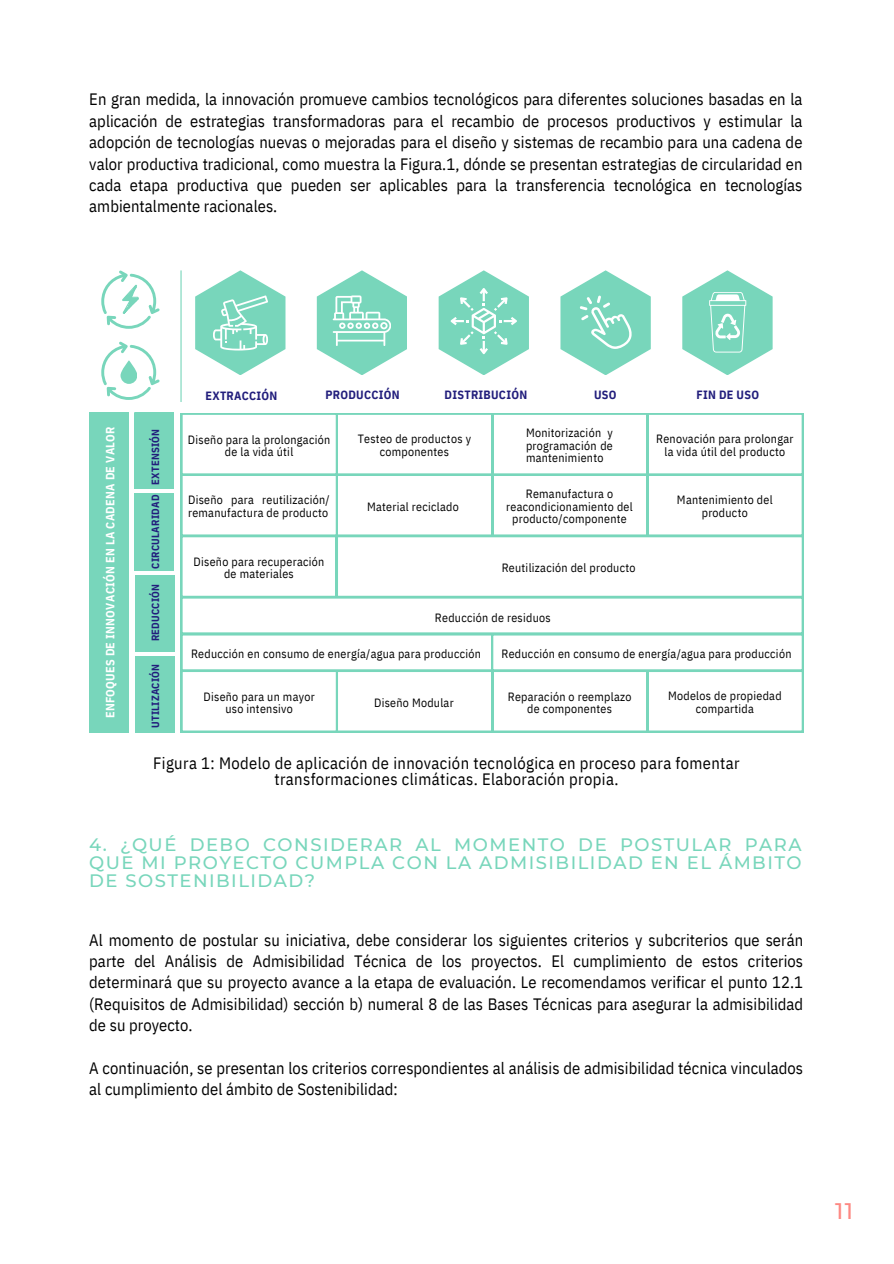
<style>
.page{position:relative;width:894px;height:1264px;background:#fff}
.page>*{position:absolute;margin:0;border:0;box-sizing:border-box;transform-origin:0 0}
.t1{font:500 22.5px "Montserrat";color:#fd8983}
.t2{font:500 18px/18px "Montserrat";letter-spacing:.085em;color:#78d6bb;text-align:justify}
.t3{font:16.5px/21.3px "IBM Plex Sans Cond";letter-spacing:.005em;color:#000;text-align:justify}
.t4{font:16.5px/16.8px "IBM Plex Sans Cond";letter-spacing:.025em;color:#000;text-align:center}
.t5{font:12px/12.3px "IBM Plex Sans Cond";letter-spacing:.025em;color:#000;text-align:center}
.t6{font:700 12px "IBM Plex Sans Cond";letter-spacing:.025em;color:#221e7c}
.t7{font:700 12px "IBM Plex Sans Cond";letter-spacing:.025em;color:#fff}
.t8{font:700 10.5px "IBM Plex Sans Cond";letter-spacing:.025em;color:#221e7c}
</style>
<div class="page">
<div style="left:333px;top:410px;width:162px;height:68px;border:4px solid #78d6bb"></div>
<div style="left:488px;top:410px;width:162px;height:68px;border:4px solid #78d6bb"></div>
<div style="left:644px;top:410px;width:161px;height:68px;border:4px solid #78d6bb"></div>
<div style="left:178px;top:410px;width:162px;height:68px;border:4px solid #78d6bb"></div>
<div style="left:89px;top:412px;width:38px;height:322px;background:#78d6bb"></div>
<div style="left:87px;top:410px;width:44px;height:325px;border:5px solid #78d6bb"></div>
<div style="left:135px;top:412px;width:37px;height:76px;background:#78d6bb"></div>
<div style="left:132px;top:410px;width:44px;height:81px;border:5px solid #78d6bb"></div>
<div style="left:333px;top:471px;width:162px;height:68px;border:4px solid #78d6bb"></div>
<div style="left:488px;top:471px;width:162px;height:68px;border:4px solid #78d6bb"></div>
<div style="left:644px;top:471px;width:161px;height:68px;border:4px solid #78d6bb"></div>
<div style="left:178px;top:471px;width:162px;height:68px;border:4px solid #78d6bb"></div>
<div style="left:178px;top:533px;width:162px;height:67px;border:4px solid #78d6bb"></div>
<div style="left:333px;top:533px;width:473px;height:67px;border:4px solid #78d6bb"></div>
<div style="left:178px;top:594px;width:627px;height:43px;border:4px solid #78d6bb"></div>
<div style="left:178px;top:631px;width:317px;height:42px;border:4px solid #78d6bb"></div>
<div style="left:488px;top:631px;width:318px;height:42px;border:4px solid #78d6bb"></div>
<div style="left:333px;top:667px;width:162px;height:68px;border:4px solid #78d6bb"></div>
<div style="left:488px;top:667px;width:162px;height:68px;border:4px solid #78d6bb"></div>
<div style="left:644px;top:667px;width:162px;height:68px;border:4px solid #78d6bb"></div>
<div style="left:178px;top:667px;width:162px;height:68px;border:4px solid #78d6bb"></div>
<div style="left:134px;top:493px;width:38px;height:76px;background:#78d6bb"></div>
<div style="left:132px;top:491px;width:44px;height:82px;border:5px solid #78d6bb"></div>
<div style="left:135px;top:575px;width:37px;height:75px;background:#78d6bb"></div>
<div style="left:132px;top:573px;width:44px;height:81px;border:5px solid #78d6bb"></div>
<div style="left:135px;top:656px;width:37px;height:76px;background:#78d6bb"></div>
<div style="left:133px;top:654px;width:43px;height:81px;border:5px solid #78d6bb"></div>
<svg style="left:195px;top:270px;width:90px;height:105px;fill:#78d6bb"></svg>
<svg style="left:317px;top:270px;width:90px;height:105px;fill:#78d6bb"></svg>
<svg style="left:438px;top:270px;width:91px;height:105px;fill:#7cd7bd"></svg>
<svg style="left:560px;top:270px;width:90px;height:105px;fill:#78d6bb"></svg>
<svg style="left:682px;top:270px;width:90px;height:105px;fill:#78d6bb"></svg>
<hr style="left:180px;top:270px;width:1px;height:132px;background:#78d6bb">
<svg style="left:101px;top:341px;width:59px;height:59px"></svg>
<svg style="left:101px;top:270px;width:59px;height:59px"></svg>
<div style="left:118px;top:282px;width:25px;height:36px;background:#fff"></div>
<svg style="left:130px;top:281px;width:10px;height:9px"></svg>
<svg style="left:122px;top:290px;width:17px;height:21px"></svg>
<svg style="left:123px;top:289px;width:11px;height:13px"></svg>
<svg style="left:120px;top:360px;width:17px;height:24px"></svg>
<svg style="left:213px;top:295px;width:55px;height:55px;background:#96dfca"></svg>
<svg style="left:332px;top:295px;width:59px;height:51px"></svg>
<svg style="left:450px;top:288px;width:67px;height:66px;background:#8cdcc5"></svg>
<svg style="left:579px;top:295px;width:53px;height:54px;background:#8fddc6"></svg>
<svg style="left:709px;top:292px;width:37px;height:60px;background:#99e0cb"></svg>
<h4 class="t3" style="left:89px;top:89px;width:714px">En gran medida, la innovación promueve cambios tecnológicos para diferentes soluciones basadas en la aplicación de estrategias transformadoras para el recambio de procesos productivos y estimular la adopción de tecnologías nuevas o mejoradas para el diseño y sistemas de recambio para una cadena de valor productiva tradicional, como muestra la Figura.1, dónde se presentan estrategias de circularidad en cada etapa productiva que pueden ser aplicables para la transferencia tecnológica en tecnologías ambientalmente racionales.</h4>
<h4 class="t7" style="left:102px;top:718px;width:293px;rotate:-90deg">ENFOQUES DE INNOVACIÓN EN LA CADENA DE VALOR</h4>
<h4 class="t8" style="left:148px;top:569px;width:142px;rotate:-90deg">CIRCULARIDAD EXTENSIÓN</h4>
<h4 class="t8" style="left:148px;top:641px;width:59px;rotate:-90deg">REDUCCIÓN</h4>
<h4 class="t8" style="left:148px;top:728px;width:66px;rotate:-90deg">UTILIZACIÓN</h4>
<p class="t6" style="left:205px;top:387px;width:73px">EXTRACCIÓN</p>
<h3 class="t6" style="left:325px;top:386px;width:76px">PRODUCCIÓN</h3>
<h4 class="t6" style="left:444px;top:386px;width:84px">DISTRIBUCIÓN</h4>
<h4 class="t6" style="left:594px;top:386px;width:24px">USO</h4>
<h4 class="t6" style="left:696px;top:386px;width:64px">FIN DE USO</h4>
<h3 class="t5" style="left:188px;top:433px;width:144px">Diseño para la prolongación de la vida útil</h3>
<p class="t5" style="left:357px;top:432px;width:115px">Testeo de productos y componentes</p>
<h4 class="t5" style="left:526px;top:426px;width:88px;text-align:justify">Monitorización y programación de mantenimiento</h4>
<h4 class="t5" style="left:656px;top:432px;width:139px">Renovación para prolongar la vida útil del producto</h4>
<h3 class="t5" style="left:188px;top:493px;width:143px;text-align:left">Diseño para reutilización/ remanufactura de producto</h3>
<h3 class="t5" style="left:193px;top:555px;width:132px">Diseño para recuperación de materiales</h3>
<h3 class="t5" style="left:367px;top:500px;width:93px">Material reciclado</h3>
<h4 class="t5" style="left:506px;top:488px;width:128px">Remanufactura o reacondicionamiento del producto/componente</h4>
<h4 class="t5" style="left:501px;top:562px;width:135px">Reutilización del producto</h4>
<h4 class="t5" style="left:676px;top:493px;width:97px">Mantenimiento del producto</h4>
<h4 class="t5" style="left:435px;top:611px;width:117px">Reducción de residuos</h4>
<h4 class="t5" style="left:191px;top:647px;width:291px">Reducción en consumo de energía/agua para producción</h4>
<h2 class="t5" style="left:203px;top:690px;width:113px">Diseño para un mayor uso intensivo</h2>
<h3 class="t5" style="left:374px;top:696px;width:81px">Diseño Modular</h3>
<h4 class="t5" style="left:501px;top:647px;width:291px">Reducción en consumo de energía/agua para producción</h4>
<h4 class="t5" style="left:507px;top:690px;width:125px">Reparación o reemplazo de componentes</h4>
<h4 class="t5" style="left:668px;top:689px;width:115px">Modelos de propiedad compartida</h4>
<h4 class="t4" style="left:153px;top:754px;width:588px">Figura 1: Modelo de aplicación de innovación tecnológica en proceso para fomentar transformaciones climáticas. Elaboración propia.</h4>
<h2 class="t2" style="left:89px;top:835px;width:713px">4. ¿QUÉ DEBO CONSIDERAR AL MOMENTO DE POSTULAR PARA QUE MI PROYECTO CUMPLA CON LA ADMISIBILIDAD EN EL ÁMBITO DE SOSTENIBILIDAD?</h2>
<h2 class="t3" style="left:89px;top:928px;width:715px">Al momento de postular su iniciativa, debe considerar los siguientes criterios y subcriterios que serán parte del Análisis de Admisibilidad Técnica de los proyectos. El cumplimiento de estos criterios determinará que su proyecto avance a la etapa de evaluación. Le recomendamos verificar el punto 12.1 (Requisitos de Admisibilidad) sección b) numeral 8 de las Bases Técnicas para asegurar la admisibilidad de su proyecto.</h2>
<h1 class="t3" style="left:89px;top:1057px;width:715px">A continuación, se presentan los criterios correspondientes al análisis de admisibilidad técnica vinculados al cumplimiento del ámbito de Sostenibilidad:</h1>
<h2 class="t1" style="left:834px;top:1197px;width:19px">11</h2>
</div>
